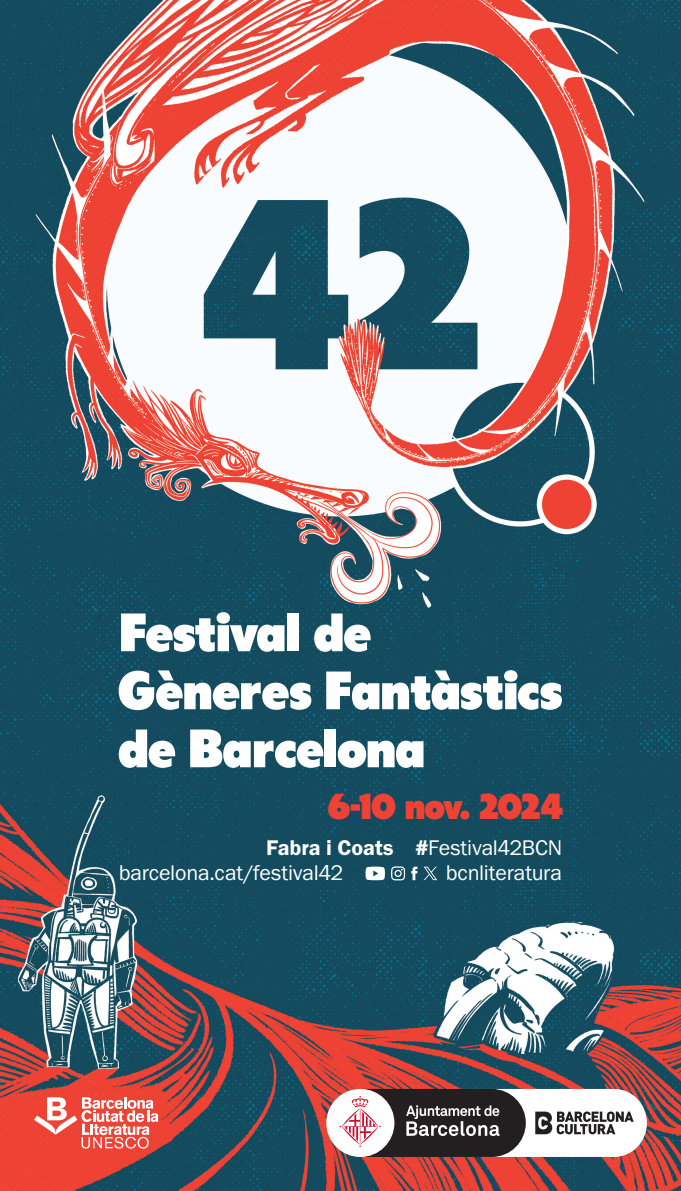
<style>
.page{position:relative;width:681px;height:1191px;background:#fff}
.page>*{position:absolute;margin:0;border:0;box-sizing:border-box;transform-origin:0 0}
.t1{font:53.9px "Tondu";letter-spacing:.005em;color:#fff}
.t2{font:37px "Tondu";color:#ee4234}
.t3{font:22px "Franklin Gothic URW Boo";letter-spacing:-.01em;color:#fff}
.s1{font-family:"Franklin Gothic URW Dem"}
.s2{font-family:"Franklin Gothic URW Hea"}
</style>
<div class="page">
<img style="left:0;top:0;width:680px;height:1191px">
<svg style="left:34px;top:1097px;width:124px;height:51px"></svg>
<svg style="left:326px;top:1089px;width:320px;height:68px"></svg>
<svg style="left:365px;top:866px;width:20px;height:14px"></svg>
<svg style="left:391px;top:866px;width:14px;height:14px"></svg>
<svg style="left:411px;top:866px;width:6px;height:14px"></svg>
<svg style="left:423px;top:866px;width:14px;height:14px"></svg>
<p class="t1" style="left:119px;top:586px;width:252px">Festival de</p>
<p class="t1" style="left:119px;top:644px;width:445px">Gèneres Fantàstics</p>
<p class="t1" style="left:119px;top:702px;width:308px">de Barcelona</p>
<p class="t2" style="left:328px;top:774px;width:235px">6-10 nov. 2024</p>
<p class="t3" style="left:266px;top:834px;width:297px"><span class="s1">Fabra i Coats</span> <span class="s2">#</span>Festival42BCN</p>
<p class="t3" style="left:119px;top:859px;width:226px">barcelona.cat/festival42</p>
<p class="t3" style="left:445px;top:859px;width:118px">bcnliteratura</p>
</div>
